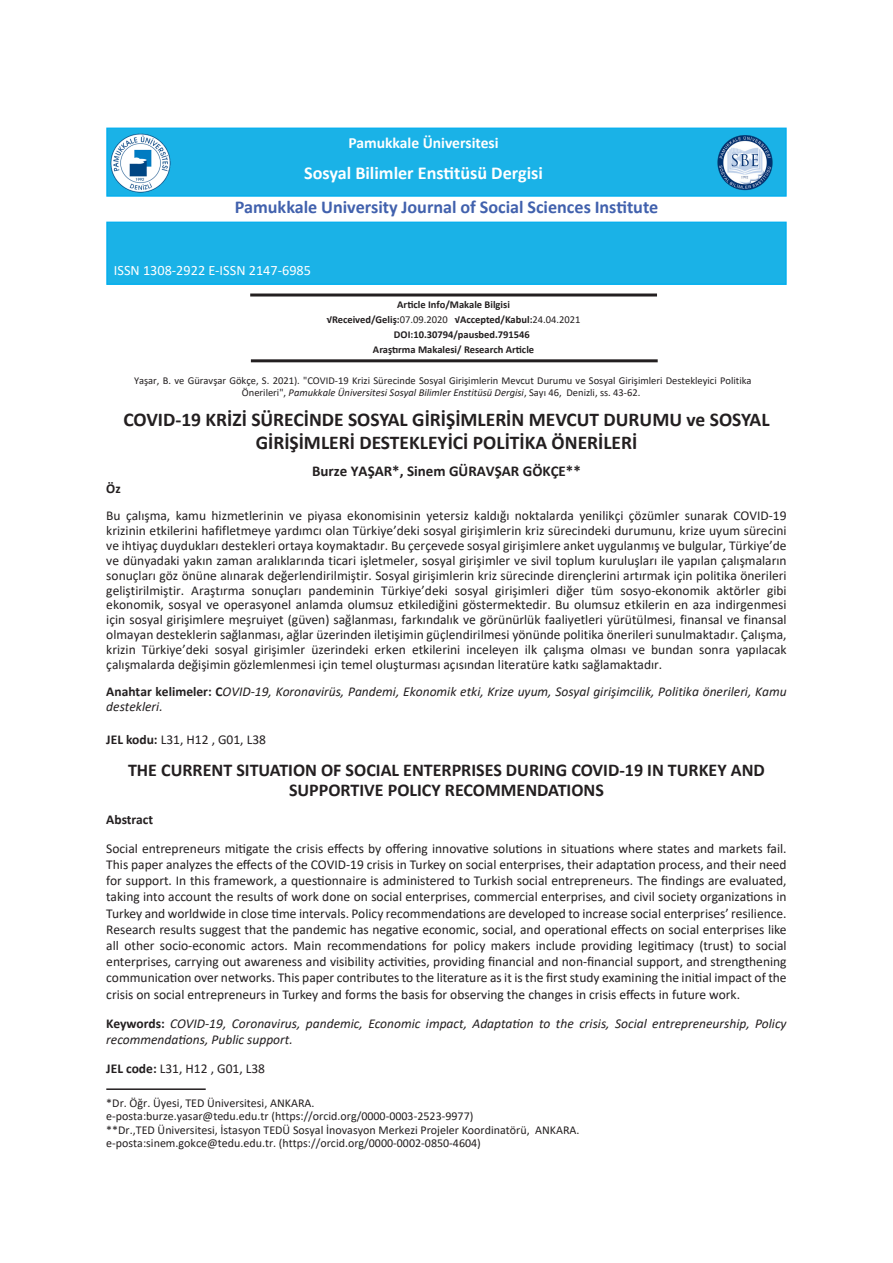
<style>
.page{position:relative;width:893px;height:1263px;background:#fff}
.page>*{position:absolute;margin:0;border:0;box-sizing:border-box;transform-origin:0 0}
.t1{font:700 19.5px/23.4px "Calibri";color:#231f20;text-align:center}
.t2{font:700 18.15px "Calibri";color:#4161ad}
.t3{font:700 18.15px "Calibri";color:#fff}
.t4{font:700 18px/19.8px "Calibri";color:#231f20;text-align:center}
.t5{font:700 15.6px "Calibri";color:#fff}
.t6{font:700 15px "Calibri";color:#231f20}
.t7{font:14.25px "Calibri";color:#fff}
.t8{font:13.5px/14.9px "Calibri";color:#231f20;text-align:justify}
.t9{font:italic 13.5px/14.9px "Calibri";color:#231f20}
.t10{font:700 13.5px "Calibri";color:#231f20}
.t11{font:12px/13.5px "Calibri";color:#231f20}
.t12{font:10.5px/12px "Calibri";color:#231f20;text-align:center}
.t13{font:700 10.5px "Calibri";color:#231f20}
.s1{font-weight:400}
.s2{font-style:italic}
.s3{font-weight:700;font-style:normal}
.s4{font-weight:700}
</style>
<div class="page">
<hr style="left:250px;top:293px;width:407px;height:3px;background:#231f20">
<hr style="left:251px;top:359px;width:407px;height:3px;background:#231f20">
<div style="left:106px;top:222px;width:681px;height:63px;background:#1ab2e7;border:1px solid #00aeef"></div>
<div style="left:106px;top:128px;width:681px;height:69px;background:#1ab2e7;border:1px solid #00aeef"></div>
<img style="left:717px;top:135px;width:56px;height:56px">
<img style="left:111px;top:133px;width:59px;height:59px">
<hr style="left:106px;top:1088px;width:100px;height:2px;background:#231f20">
<p class="t5" style="left:348px;top:131px;width:152px">Pamukkale Üniversitesi</p>
<h2 class="t3" style="left:304px;top:160px;width:240px">Sosyal Bilimler Enstitüsü Dergisi</h2>
<h2 class="t2" style="left:235px;top:194px;width:425px">Pamukkale University Journal of Social Sciences Institute</h2>
<p class="t7" style="left:114px;top:260px;width:199px">ISSN 1308-2922 E-ISSN 2147-6985</p>
<p class="t13" style="left:397px;top:297px;width:114px">Article Info/Makale Bilgisi</p>
<p class="t13" style="left:327px;top:312px;width:255px">√Received/Geliş:<span class="s1">07.09.2020</span> √Accepted/Kabul:<span class="s1">24.04.2021</span></p>
<p class="t13" style="left:394px;top:327px;width:137px">DOI:10.30794/pausbed.791546</p>
<p class="t13" style="left:373px;top:342px;width:163px">Araştırma Makalesi/ Research Article</p>
<p class="t12" style="left:134px;top:374px;width:619px">Yaşar, B. ve Güravşar Gökçe, S. 2021). "COVID-19 Krizi Sürecinde Sosyal Girişimlerin Mevcut Durumu ve Sosyal Girişimleri Destekleyici Politika<br>Önerileri", <span class="s2">Pamukkale Üniversitesi Sosyal Bilimler Enstitüsü Dergisi</span>, Sayı 46, Denizli, ss. 43-62.</p>
<h1 class="t1" style="left:123px;top:408px;width:648px">COVID-19 KRİZİ SÜRECİNDE SOSYAL GİRİŞİMLERİN MEVCUT DURUMU ve SOSYAL<br>GİRİŞİMLERİ DESTEKLEYİCİ POLİTİKA ÖNERİLERİ</h1>
<p class="t6" style="left:312px;top:461px;width:270px">Burze YAŞAR*, Sinem GÜRAVŞAR GÖKÇE**</p>
<p class="t10" style="left:106px;top:479px;width:16px">Öz</p>
<p class="t8" style="left:106px;top:508px;width:682px">Bu çalışma, kamu hizmetlerinin ve piyasa ekonomisinin yetersiz kaldığı noktalarda yenilikçi çözümler sunarak COVID-19 krizinin etkilerini hafifletmeye yardımcı olan Türkiye’deki sosyal girişimlerin kriz sürecindeki durumunu, krize uyum sürecini ve ihtiyaç duydukları destekleri ortaya koymaktadır. Bu çerçevede sosyal girişimlere anket uygulanmış ve bulgular, Türkiye’de ve dünyadaki yakın zaman aralıklarında ticari işletmeler, sosyal girişimler ve sivil toplum kuruluşları ile yapılan çalışmaların sonuçları göz önüne alınarak değerlendirilmiştir. Sosyal girişimlerin kriz sürecinde dirençlerini artırmak için politika önerileri geliştirilmiştir. Araştırma sonuçları pandeminin Türkiye’deki sosyal girişimleri diğer tüm sosyo-ekonomik aktörler gibi ekonomik, sosyal ve operasyonel anlamda olumsuz etkilediğini göstermektedir. Bu olumsuz etkilerin en aza indirgenmesi için sosyal girişimlere meşruiyet (güven) sağlanması, farkındalık ve görünürlük faaliyetleri yürütülmesi, finansal ve finansal olmayan desteklerin sağlanması, ağlar üzerinden iletişimin güçlendirilmesi yönünde politika önerileri sunulmaktadır. Çalışma, krizin Türkiye’deki sosyal girişimler üzerindeki erken etkilerini inceleyen ilk çalışma olması ve bundan sonra yapılacak çalışmalarda değişimin gözlemlenmesi için temel oluşturması açısından literatüre katkı sağlamaktadır.</p>
<p class="t9" style="left:106px;top:684px;width:682px"><span class="s3">Anahtar kelimeler: C</span>OVID-19, Koronavirüs, Pandemi, Ekonomik etki, Krize uyum, Sosyal girişimcilik, Politika önerileri, Kamu destekleri.</p>
<p class="t8" style="left:106px;top:731px;width:161px"><span class="s4">JEL kodu:</span> L31, H12 , G01, L38</p>
<h3 class="t4" style="left:128px;top:760px;width:638px">THE CURRENT SITUATION OF SOCIAL ENTERPRISES DURING COVID-19 IN TURKEY AND<br>SUPPORTIVE POLICY RECOMMENDATIONS</h3>
<p class="t10" style="left:106px;top:810px;width:48px">Abstract</p>
<p class="t8" style="left:106px;top:840px;width:682px;line-height:16.2px">Social entrepreneurs mitigate the crisis effects by offering innovative solutions in situations where states and markets fail.<br>This paper analyzes the effects of the COVID-19 crisis in Turkey on social enterprises, their adaptation process, and their need for support. In this framework, a questionnaire is administered to Turkish social entrepreneurs. The findings are evaluated, taking into account the results of work done on social enterprises, commercial enterprises, and civil society organizations in Turkey and worldwide in close time intervals. Policy recommendations are developed to increase social enterprises’ resilience.<br>Research results suggest that the pandemic has negative economic, social, and operational effects on social enterprises like all other socio-economic actors. Main recommendations for policy makers include providing legitimacy (trust) to social enterprises, carrying out awareness and visibility activities, providing financial and non-financial support, and strengthening communication over networks. This paper contributes to the literature as it is the first study examining the initial impact of the crisis on social entrepreneurs in Turkey and forms the basis for observing the changes in crisis effects in future work.</p>
<p class="t9" style="left:106px;top:1014px;width:682px;line-height:16.2px"><span class="s3">Keywords:</span> COVID-19, Coronavirus, pandemic, Economic impact, Adaptation to the crisis, Social entrepreneurship, Policy recommendations, Public support.</p>
<p class="t8" style="left:106px;top:1060px;width:160px"><span class="s4">JEL code:</span> L31, H12 , G01, L38</p>
<p class="t11" style="left:106px;top:1096px;width:475px">*Dr. Öğr. Üyesi, TED Üniversitesi, ANKARA.<br>e-posta:burze.yasar@tedu.edu.tr (https://orcid.org/0000-0003-2523-9977)<br>**Dr.,TED Üniversitesi, İstasyon TEDÜ Sosyal İnovasyon Merkezi Projeler Koordinatörü, ANKARA. e-posta:sinem.gokce@tedu.edu.tr. (https://orcid.org/0000-0002-0850-4604)</p>
</div>
